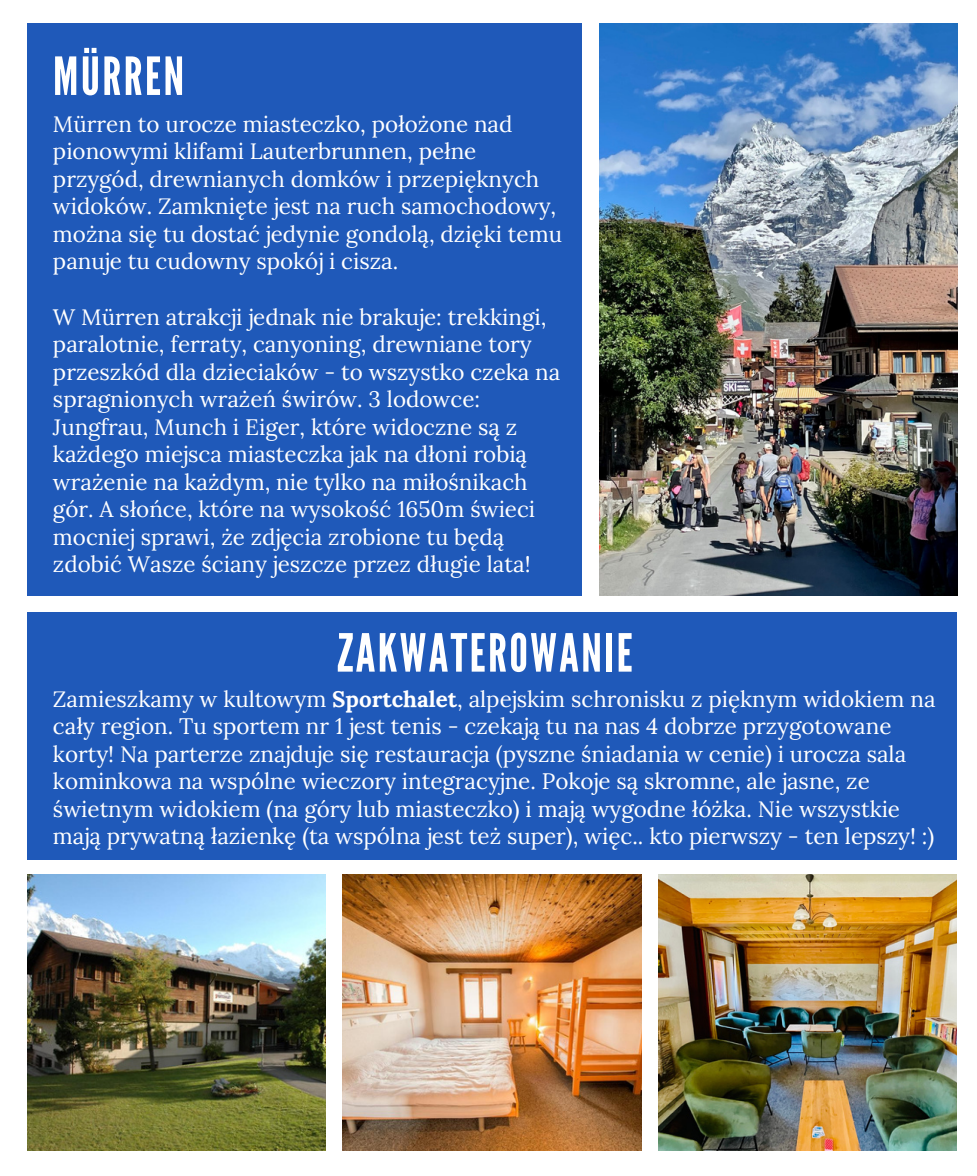
<style>
.page{position:relative;width:977px;height:1176px;background:#fff}
.page>*{position:absolute;margin:0;border:0;box-sizing:border-box;transform-origin:0 0}
.t1{font:52.5px "League Gothic";letter-spacing:.045em;color:#fff}
.t2{font:25.2px "Lora";color:#fff}
.t3{font:22.4px/27.5px "Lora";color:#fff}
.s1{font-weight:700}
</style>
<div class="page">
<div style="left:27px;top:23px;width:555px;height:573px;background:#1f59b9"></div>
<div style="left:27px;top:612px;width:929px;height:247px;background:#1f59b9"></div>
<img style="left:27px;top:874px;width:298px;height:277px">
<img style="left:342px;top:874px;width:299px;height:277px">
<img style="left:658px;top:874px;width:298px;height:277px">
<img style="left:599px;top:23px;width:358px;height:572px">
<p class="t1" style="left:53px;top:46px;width:133px">MÜRREN</p>
<p class="t3" style="left:53px;top:110px;width:510px">Mürren to urocze miasteczko, położone nad pionowymi klifami Lauterbrunnen, pełne przygód, drewnianych domków i przepięknych widoków. Zamknięte jest na ruch samochodowy, można się tu dostać jedynie gondolą, dzięki temu panuje tu cudowny spokój i cisza.</p>
<p class="t3" style="left:53px;top:303px;width:509px">W Mürren atrakcji jednak nie brakuje: trekkingi, paralotnie, ferraty, canyoning, drewniane tory przeszkód dla dzieciaków - to wszystko czeka na spragnionych wrażeń świrów. 3 lodowce:<br>Jungfrau, Munch i Eiger, które widoczne są z każdego miejsca miasteczka jak na dłoni robią wrażenie na każdym, nie tylko na miłośnikach gór. A słońce, które na wysokość 1650m świeci mocniej sprawi, że zdjęcia zrobione tu będą zdobić Wasze ściany jeszcze przez długie lata!</p>
<p class="t1" style="left:337px;top:623px;width:297px">ZAKWATEROWANIE</p>
<p class="t3" style="left:53px;top:685px;width:884px">Zamieszkamy w kultowym <span class="s1">Sportchalet</span>, alpejskim schronisku z pięknym widokiem na cały region. Tu sportem nr 1 jest tenis - czekają tu na nas 4 dobrze przygotowane korty! Na parterze znajduje się restauracja (pyszne śniadania w cenie) i urocza sala kominkowa na wspólne wieczory integracyjne. Pokoje są skromne, ale jasne, ze świetnym widokiem (na góry lub miasteczko) i mają wygodne łóżka. Nie wszystkie mają prywatną łazienkę (ta wspólna jest też super), więc.. kto pierwszy - ten lepszy! :)</p>
<p class="t2" style="left:256px;top:714px;width:474px">KIBICUJEMY, ZWIEDZAMY, PLAŻUJEMY</p>
</div>
